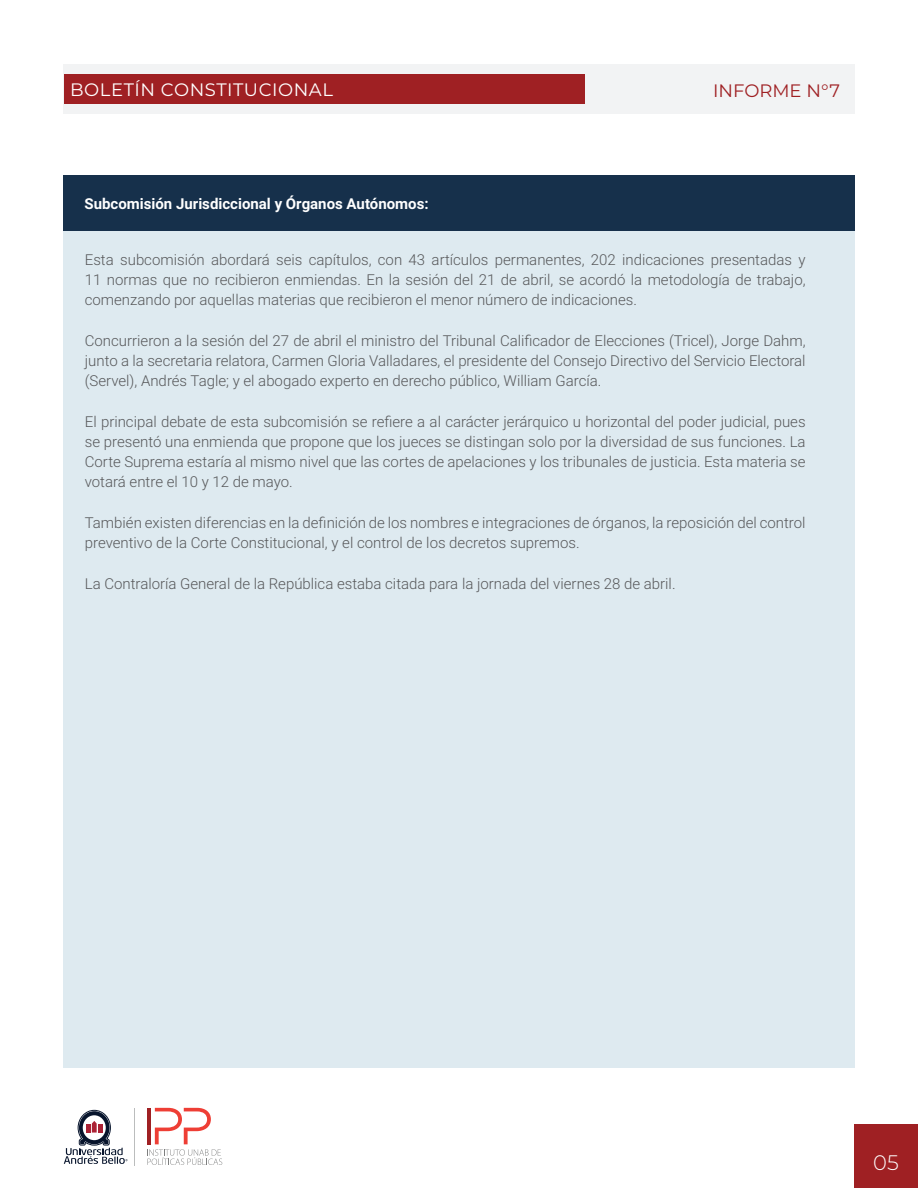
<style>
.page{position:relative;width:918px;height:1188px;background:#fff}
.page>*{position:absolute;margin:0;border:0;box-sizing:border-box;transform-origin:0 0}
.t1{font:300 21px "Montserrat";color:#fff}
.t2{font:18px "Montserrat";letter-spacing:.03em;color:#fff}
.t3{font:18px "Montserrat";color:#9f2023}
.t4{font:300 15px/20.2px "Roboto";color:#57585a;text-align:justify}
.t5{font:700 15px "Roboto";color:#fff}
</style>
<div class="page">
<div style="left:854px;top:1124px;width:64px;height:64px;background:#9f2023"></div>
<div style="left:63px;top:64px;width:792px;height:50px;background:#f2f3f4"></div>
<div style="left:64px;top:74px;width:521px;height:30px;background:#9f2023"></div>
<hr style="left:135px;top:1108px;width:1px;height:57px;background:#bbbdbd">
<svg style="left:64px;top:1110px;width:64px;height:54px"></svg>
<svg style="left:147px;top:1108px;width:75px;height:57px"></svg>
<div style="left:63px;top:175px;width:791px;height:893px;background:#deeaf0"></div>
<div style="left:63px;top:175px;width:791px;height:56px;background:#16304b"></div>
<p class="t2" style="left:70px;top:77px;width:264px">BOLETÍN CONSTITUCIONAL</p>
<p class="t3" style="left:713px;top:78px;width:128px">INFORME N°7</p>
<p class="t5" style="left:84px;top:193px;width:346px">Subcomisión Jurisdiccional y Órganos Autónomos:</p>
<p class="t4" style="left:85px;top:249px;width:722px">Esta subcomisión abordará seis capítulos, con 43 artículos permanentes, 202 indicaciones presentadas y 11 normas que no recibieron enmiendas. En la sesión del 21 de abril, se acordó la metodología de trabajo, comenzando por aquellas materias que recibieron el menor número de indicaciones.</p>
<p class="t4" style="left:85px;top:330px;width:722px">Concurrieron a la sesión del 27 de abril el ministro del Tribunal Calificador de Elecciones (Tricel), Jorge Dahm, junto a la secretaria relatora, Carmen Gloria Valladares, el presidente del Consejo Directivo del Servicio Electoral (Servel), Andrés Tagle; y el abogado experto en derecho público, William García.</p>
<p class="t4" style="left:85px;top:411px;width:722px">El principal debate de esta subcomisión se refiere a al carácter jerárquico u horizontal del poder judicial, pues se presentó una enmienda que propone que los jueces se distingan solo por la diversidad de sus funciones. La Corte Suprema estaría al mismo nivel que las cortes de apelaciones y los tribunales de justicia. Esta materia se votará entre el 10 y 12 de mayo.</p>
<p class="t4" style="left:85px;top:512px;width:722px">También existen diferencias en la definición de los nombres e integraciones de órganos, la reposición del control preventivo de la Corte Constitucional, y el control de los decretos supremos.</p>
<p class="t4" style="left:85px;top:573px;width:592px">La Contraloría General de la República estaba citada para la jornada del viernes 28 de abril.</p>
<h1 class="t1" style="left:873px;top:1148px;width:27px">05</h1>
</div>
